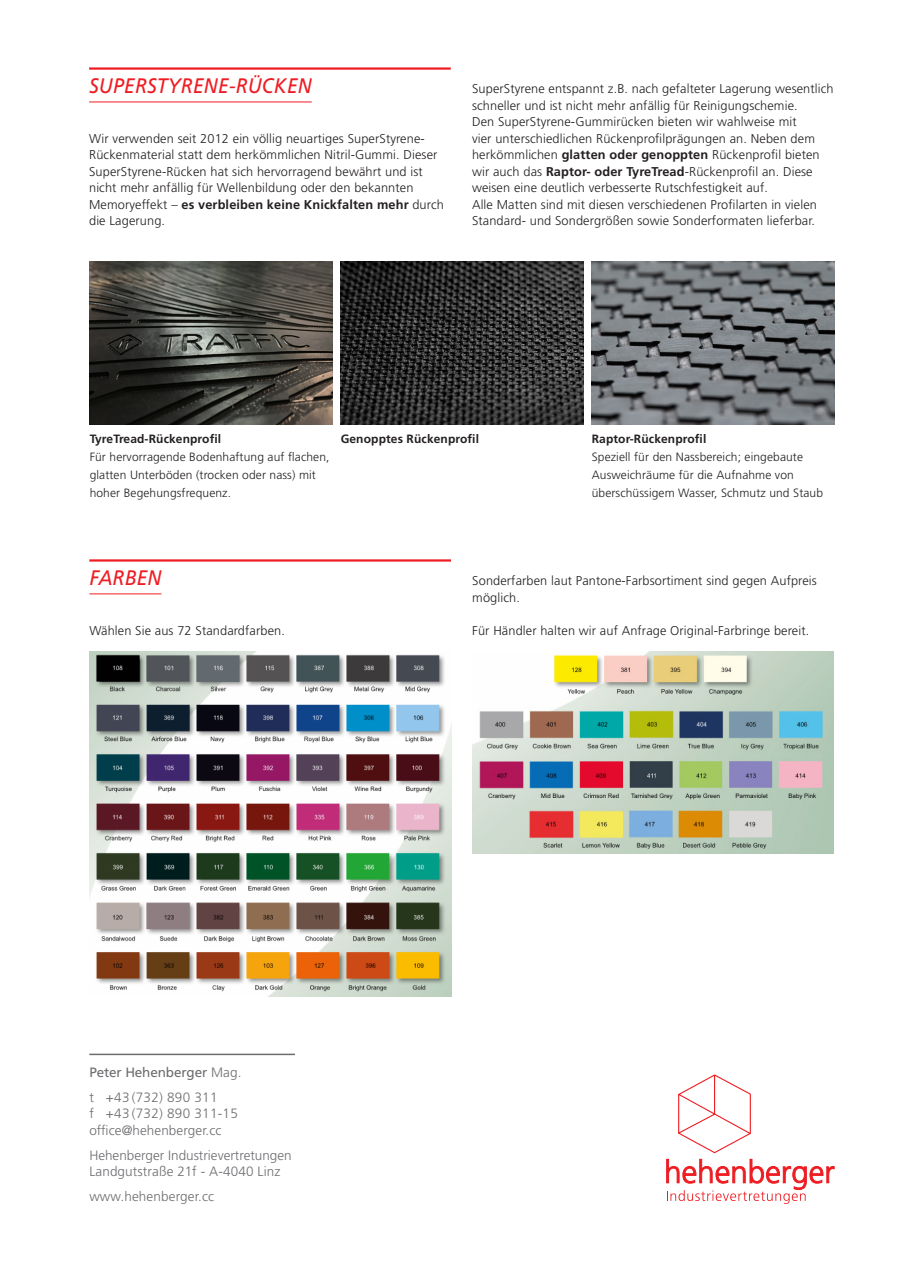
<style>
.page{position:relative;width:902px;height:1272px;background:#fff}
.page>*{position:absolute;margin:0;border:0;box-sizing:border-box;transform-origin:0 0}
.Produktname{font:italic 21px "Frutiger LT Std";letter-spacing:.01em;color:#ee1d23;scale:.92 1}
.t1{font:300 13.5px "Frutiger LT Std";letter-spacing:.01em;color:#6c6d70}
.t2{font:13.5px "Frutiger LT Std";letter-spacing:-.01em;color:#6c6d70}
.Copy{font:300 12.75px/16.5px "Frutiger LT Std";letter-spacing:.01em;color:#231f20}
.Copy-2{font:300 12px/18px "Frutiger LT Std";letter-spacing:.01em;color:#231f20}
.Copy-3{font:700 12px "Frutiger LT Std";letter-spacing:.01em;color:#231f20}
.s1{font-weight:700}
.s2{font-style:italic}
.s3{font-weight:300}
</style>
<div class="page">
<svg style="left:666px;top:1074px;width:168px;height:129px"></svg>
<hr style="left:89px;top:1053px;width:206px;height:2px;background:#6c6d70">
<hr style="left:89px;top:559px;width:362px;height:2px;background:#ee1d23">
<hr style="left:89px;top:593px;width:72px;height:1px;background:#ee1d23">
<hr style="left:89px;top:67px;width:361px;height:3px;background:#ee1d23">
<hr style="left:89px;top:102px;width:223px;height:1px;background:#ee1d23">
<img style="left:89px;top:651px;width:362px;height:345px">
<img style="left:472px;top:651px;width:361px;height:202px">
<img style="left:591px;top:262px;width:243px;height:162px">
<img style="left:89px;top:262px;width:243px;height:162px">
<img style="left:340px;top:262px;width:243px;height:162px">
<p class="Produktname" style="left:89px;top:74px;width:244px">SUPERSTYRENE-RÜCKEN</p>
<p class="Copy" style="left:89px;top:130px;width:356px">Wir verwenden seit 2012 ein völlig neuartiges SuperStyrene-Rückenmaterial statt dem herkömmlichen Nitril-Gummi. Dieser SuperStyrene-Rücken hat sich hervorragend bewährt und ist nicht mehr anfällig für Wellenbildung oder den bekannten Memoryeffekt – <span class="s1">es verbleiben keine Knickfalten mehr</span> durch die Lagerung.</p>
<p class="Copy" style="left:472px;top:81px;width:363px">SuperStyrene entspannt z.B. nach gefalteter Lagerung wesentlich schneller und ist nicht mehr anfällig für Reinigungschemie.</p>
<p class="Copy" style="left:472px;top:114px;width:349px">Den SuperStyrene-Gummirücken bieten wir wahlweise mit<br>vier unterschiedlichen Rückenprofilprägungen an. Neben dem herkömmlichen <span class="s1">glatten oder genoppten</span> Rückenprofil bieten wir auch das <span class="s1">Raptor- oder TyreTread</span><span class="s2">-</span>Rückenprofil an. Diese weisen eine deutlich verbesserte Rutschfestigkeit auf.</p>
<p class="Copy" style="left:472px;top:196px;width:346px">Alle Matten sind mit diesen verschiedenen Profilarten in vielen<br>Standard- und Sondergrößen sowie Sonderformaten lieferbar.</p>
<p class="Copy-3" style="left:90px;top:431px;width:133px">TyreTread-Rückenprofil</p>
<p class="Copy-2" style="left:90px;top:448px;width:241px">Für hervorragende Bodenhaftung auf flachen, glatten Unterböden (trocken oder nass) mit hoher Begehungsfrequenz.</p>
<p class="Copy-3" style="left:341px;top:431px;width:140px">Genopptes Rückenprofil</p>
<p class="Copy-3" style="left:591px;top:431px;width:116px">Raptor-Rückenprofil</p>
<p class="Copy-2" style="left:591px;top:448px;width:233px">Speziell für den Nassbereich; eingebaute<br>Ausweichräume für die Aufnahme von überschüssigem Wasser, Schmutz und Staub</p>
<p class="Produktname" style="left:89px;top:565px;width:80px">FARBEN</p>
<p class="Copy" style="left:89px;top:622px;width:197px">Wählen Sie aus 72 Standardfarben.</p>
<p class="Copy" style="left:472px;top:572px;width:346px">Sonderfarben laut Pantone-Farbsortiment sind gegen Aufpreis möglich.</p>
<p class="Copy" style="left:472px;top:622px;width:338px">Für Händler halten wir auf Anfrage Original-Farbringe bereit.</p>
<p class="t2" style="left:89px;top:1063px;width:154px">Peter Hehenberger <span class="s3">Mag.</span></p>
<p class="t1" style="left:89px;top:1089px;width:130px">t +43 (732) 890 311</p>
<p class="t1" style="left:89px;top:1105px;width:150px">f +43 (732) 890 311-15</p>
<p class="t1" style="left:89px;top:1122px;width:134px">office@hehenberger.cc</p>
<p class="t1" style="left:89px;top:1147px;width:204px">Hehenberger Industrievertretungen</p>
<p class="t1" style="left:89px;top:1163px;width:192px">Landgutstraße 21f - A-4040 Linz</p>
<p class="t1" style="left:89px;top:1188px;width:126px">www.hehenberger.cc</p>
</div>
